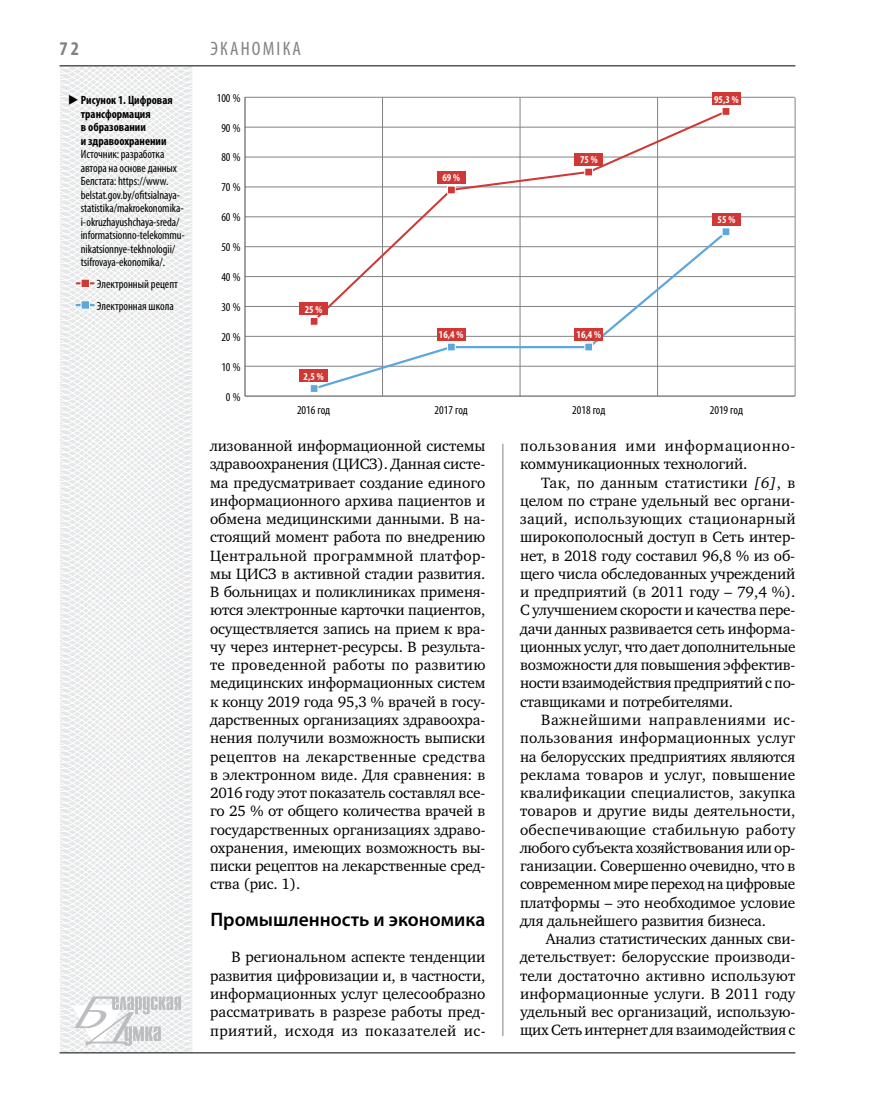
<style>
.page{position:relative;width:872px;height:1106px;background:#fff}
.page>*{position:absolute;margin:0;border:0;box-sizing:border-box;transform-origin:0 0}
.t1{font:600 19.5px "Myriad Pro";color:#000}
.t2{font:condensed 19.5px "Myriad Pro";letter-spacing:.11em;color:#808285}
.t3{font:700 condensed 19.5px "Myriad Pro";color:#808285}
.t4{font:15.3px/18.3px "Charter C";letter-spacing:-.01em;color:#000;text-align:justify}
.t5{font:15.3px/18.3px "Charter C";letter-spacing:.02em;color:#000}
.t6{font:condensed 12px/13.5px "Myriad Pro";letter-spacing:-.005em;color:#000}
.t7{font:700 condensed 12px/13.5px "Myriad Pro";color:#000}
.t8{font:700 condensed 10.5px "Myriad Pro";letter-spacing:-.005em;color:#fff}
.s1{font-style:italic}
</style>
<div class="page">
<svg style="left:59px;top:65px;width:192px;height:989px"></svg>
<hr style="left:60px;top:1052px;width:735px;height:1px;background:#000">
<svg style="left:71px;top:996px;width:110px;height:53px"></svg>
<hr style="left:60px;top:65px;width:735px;height:1px;background:#000">
<hr style="left:502px;top:444px;width:1px;height:592px;background:#808285">
<svg style="left:77px;top:282px;width:17px;height:2px"></svg>
<div style="left:81px;top:279px;width:9px;height:9px;background:#cf3834;border:1px solid #fff"></div>
<svg style="left:77px;top:304px;width:17px;height:2px"></svg>
<div style="left:81px;top:300px;width:9px;height:9px;background:#5ea7dc;border:1px solid #fff"></div>
<hr style="left:245px;top:396px;width:550px;height:1px;background:#808285">
<hr style="left:382px;top:97px;width:1px;height:299px;background:#808285">
<hr style="left:520px;top:97px;width:1px;height:299px;background:#808285">
<hr style="left:657px;top:97px;width:1px;height:299px;background:#808285">
<hr style="left:795px;top:97px;width:1px;height:299px;background:#808285">
<hr style="left:245px;top:97px;width:1px;height:299px;background:#808285">
<hr style="left:245px;top:366px;width:549px;height:1px;background:#808285">
<hr style="left:245px;top:336px;width:549px;height:1px;background:#808285">
<hr style="left:245px;top:306px;width:549px;height:1px;background:#808285">
<hr style="left:245px;top:276px;width:549px;height:1px;background:#808285">
<hr style="left:245px;top:246px;width:549px;height:1px;background:#808285">
<hr style="left:245px;top:216px;width:549px;height:1px;background:#808285">
<hr style="left:245px;top:187px;width:549px;height:1px;background:#808285">
<hr style="left:245px;top:157px;width:549px;height:1px;background:#808285">
<hr style="left:245px;top:127px;width:549px;height:1px;background:#808285">
<hr style="left:245px;top:97px;width:549px;height:1px;background:#808285">
<svg style="left:310px;top:108px;width:419px;height:120px"></svg>
<svg style="left:310px;top:228px;width:420px;height:163px"></svg>
<div style="left:310px;top:317px;width:8px;height:8px;background:#cf3834;border:1px solid #fff"></div>
<div style="left:447px;top:186px;width:8px;height:8px;background:#cf3834;border:1px solid #fff"></div>
<div style="left:584px;top:168px;width:9px;height:8px;background:#cf3834;border:1px solid #fff"></div>
<div style="left:721px;top:107px;width:9px;height:9px;background:#cf3834;border:1px solid #fff"></div>
<div style="left:310px;top:384px;width:8px;height:9px;background:#5ea7dc;border:1px solid #fff"></div>
<div style="left:447px;top:343px;width:8px;height:8px;background:#5ea7dc;border:1px solid #fff"></div>
<div style="left:584px;top:343px;width:9px;height:8px;background:#5ea7dc;border:1px solid #fff"></div>
<div style="left:721px;top:227px;width:9px;height:9px;background:#5ea7dc;border:1px solid #fff"></div>
<div style="left:299px;top:302px;width:29px;height:13px;background:#cf3834"></div>
<div style="left:437px;top:328px;width:28px;height:12px;background:#cf3834"></div>
<div style="left:574px;top:328px;width:29px;height:12px;background:#cf3834"></div>
<div style="left:712px;top:213px;width:29px;height:12px;background:#cf3834"></div>
<div style="left:712px;top:93px;width:29px;height:12px;background:#cf3834"></div>
<div style="left:574px;top:153px;width:29px;height:12px;background:#cf3834"></div>
<div style="left:437px;top:171px;width:28px;height:12px;background:#cf3834"></div>
<div style="left:299px;top:370px;width:29px;height:12px;background:#cf3834"></div>
<svg style="left:79px;top:104px;width:12px;height:1px"></svg>
<p class="t3" style="left:60px;top:37px;width:21px">72</p>
<p class="t2" style="left:210px;top:37px;width:42px">Эканом</p>
<p class="t2" style="left:276px;top:37px;width:26px">іка</p>
<p class="t7" style="left:68px;top:93px;width:106px">◆ Рисунок 1. Цифровая</p>
<p class="t6" style="left:217px;top:91px;width:25px">100 %</p>
<p class="t7" style="left:81px;top:107px;width:87px">трансформация<br>в образовании<br>и здравоохранении</p>
<p class="t6" style="left:81px;top:147px;width:106px;text-indent:-13px">И сточник: разработка автора на основе данных<br>Белстата: https://www. belstat.gov.by/ofitsialnaya&shy;statistika/makroekonomika&shy;i-okruzhayushchaya-sreda/ informatsionno-telekommu&shy;nikatsionnye-tekhnologii/ tsifrovaya-ekonomika/.</p>
<p class="t6" style="left:97px;top:273px;width:83px;line-height:21.6px">Электронный рецепт<br>Электронная школа</p>
<p class="t6" style="left:221px;top:121px;width:21px">90 %</p>
<p class="t6" style="left:221px;top:151px;width:21px">80 %</p>
<p class="t6" style="left:221px;top:180px;width:21px">70 %</p>
<p class="t6" style="left:221px;top:210px;width:21px">60 %</p>
<p class="t6" style="left:221px;top:240px;width:21px">50 %</p>
<p class="t6" style="left:221px;top:270px;width:21px">40 %</p>
<p class="t6" style="left:221px;top:300px;width:21px">30 %</p>
<p class="t6" style="left:221px;top:330px;width:21px">20 %</p>
<p class="t6" style="left:221px;top:360px;width:21px">10 %</p>
<p class="t6" style="left:226px;top:390px;width:16px">0 %</p>
<p class="t8" style="left:305px;top:302px;width:19px">25 %</p>
<p class="t8" style="left:303px;top:370px;width:22px">2,5 %</p>
<p class="t8" style="left:442px;top:171px;width:19px">69 %</p>
<p class="t8" style="left:580px;top:153px;width:19px">75 %</p>
<p class="t8" style="left:439px;top:328px;width:26px">16,4 %</p>
<p class="t8" style="left:576px;top:328px;width:26px">16,4 %</p>
<p class="t8" style="left:714px;top:93px;width:26px">95,3 %</p>
<p class="t8" style="left:717px;top:213px;width:19px">55 %</p>
<p class="t6" style="left:297px;top:403px;width:35px">2016 год</p>
<p class="t6" style="left:434px;top:403px;width:35px">2017 год</p>
<p class="t6" style="left:572px;top:403px;width:35px">2018 год</p>
<p class="t6" style="left:710px;top:403px;width:35px">2019 год</p>
<p class="t4" style="left:210px;top:437px;width:277px">лизованной информационной системы здравоохранения (ЦИСЗ). Данная систе&shy;ма предусматривает создание единого информационного архива пациентов и обмена медицинскими данными. В на&shy;стоящий момент работа по внедрению Центральной программной платфор&shy;мы ЦИСЗ в активной стадии развития.<br>В больницах и поликлиниках применя&shy;ются электронные карточки пациентов, осуществляется запись на прием к вра&shy;чу через интернет-ресурсы. В результа&shy;те проведенной работы по развитию медицинских информационных систем к концу 2019 года 95,3 % врачей в госу&shy;дарственных организациях здравоохра&shy;нения получили возможность выписки рецептов на лекарственные средства в электронном виде. Для сравнения: в 2016 году этот показатель составлял все&shy;го 25 % от общего количества врачей в государственных организациях здраво&shy;охранения, имеющих возможность вы&shy;писки рецептов на лекарственные сред&shy;ства (рис. 1).</p>
<p class="t1" style="left:210px;top:907px;width:276px">Промышленность и экономика</p>
<p class="t4" style="left:210px;top:948px;width:277px;text-indent:21px">В региональном аспекте тенденции развития цифровизации и, в частности, информационных услуг целесообразно рассматривать в разрезе работы пред&shy;приятий, исходя из показателей ис-</p>
<p class="t5" style="left:520px;top:437px;width:277px">пользования ими информационно&shy;коммуникационных технологий.</p>
<p class="t4" style="left:520px;top:473px;width:277px;text-indent:21px">Так, по данным статистики <span class="s1">[6]</span>, в целом по стране удельный вес органи&shy;заций, использующих стационарный широкополосный доступ в Сеть интер&shy;нет, в 2018 году составил 96,8 % из об&shy;щего числа обследованных учреждений и предприятий (в 2011 году – 79,4 %).<br>С улучшением скорости и качества пере&shy;дачи данных развивается сеть информа&shy;ционных услуг, что дает дополнительные возможности для повышения эффектив&shy;ности взаимодействия предприятий с по&shy;ставщиками и потребителями.</p>
<p class="t4" style="left:520px;top:711px;width:277px;text-indent:21px">Важнейшими направлениями ис&shy;пользования информационных услуг на белорусских предприятиях являются реклама товаров и услуг, повышение квалификации специалистов, закупка товаров и другие виды деятельности, обеспечивающие стабильную работу любого субъекта хозяйствования или ор&shy;ганизации. Совершенно очевидно, что в современном мире переход на цифровые платформы – это необходимое условие для дальнейшего развития бизнеса.</p>
<p class="t4" style="left:520px;top:930px;width:277px;text-indent:26px">Анализ статистических данных сви&shy;детельствует: белорусские производи&shy;тели достаточно активно используют информационные услуги. В 2011 году удельный вес организаций, использую&shy;щих Сеть интернет для взаимодействия с</p>
</div>
